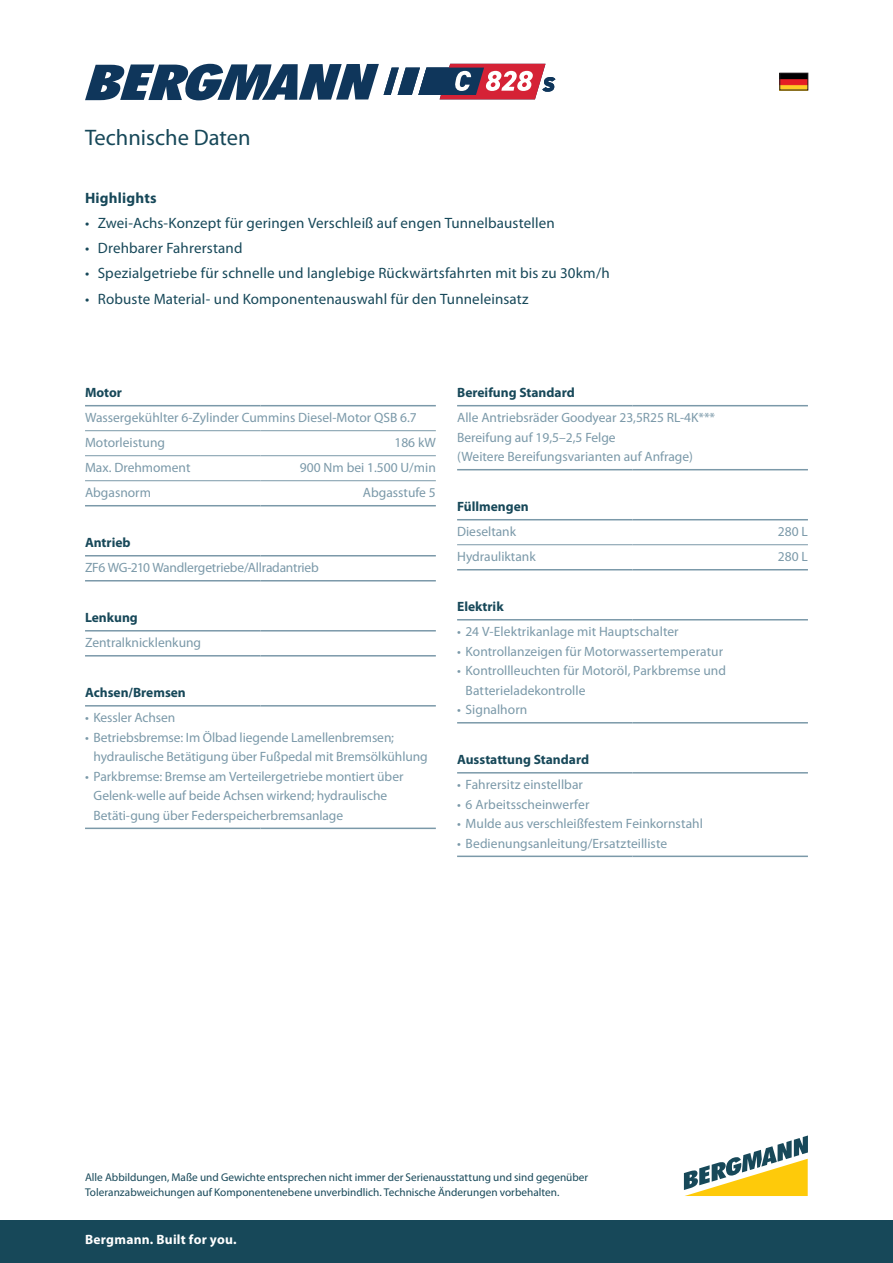
<style>
.page{position:relative;width:893px;height:1263px;background:#fff}
.page>*{position:absolute;margin:0;border:0;box-sizing:border-box;transform-origin:0 0}
.t1{font:22.5px "Myriad Pro";color:#174859}
.t2{font:15px "Myriad Pro";letter-spacing:.01em;color:#174859}
.t3{font:700 15px "Myriad Pro";letter-spacing:.015em;color:#174859}
.t4{font:13.5px/19.5px "Myriad Pro";color:#7b99a9}
.t5{font:700 13.5px "Myriad Pro";color:#174859}
.t6{font:13.5px "Myriad Pro";letter-spacing:-.02em;color:#7b99a9}
.t7{font:700 13.5px "Myriad Pro";letter-spacing:.02em;color:#fff}
.t8{font:11.25px/15px "Myriad Pro";color:#174859}
</style>
<div class="page">
<svg style="left:85px;top:64px;width:470px;height:36px"></svg>
<div style="left:0;top:1220px;width:893px;height:43px;background:#174859"></div>
<hr style="left:85px;top:827px;width:175px;height:2px;background:#7b99a9">
<hr style="left:260px;top:827px;width:176px;height:2px;background:#7b99a9">
<hr style="left:85px;top:555px;width:175px;height:1px;background:#7b99a9">
<hr style="left:260px;top:555px;width:176px;height:1px;background:#7b99a9">
<hr style="left:85px;top:580px;width:175px;height:1px;background:#7b99a9">
<hr style="left:260px;top:580px;width:176px;height:1px;background:#7b99a9">
<hr style="left:85px;top:630px;width:175px;height:1px;background:#7b99a9">
<hr style="left:260px;top:630px;width:176px;height:1px;background:#7b99a9">
<hr style="left:85px;top:705px;width:175px;height:1px;background:#7b99a9">
<hr style="left:260px;top:705px;width:176px;height:1px;background:#7b99a9">
<hr style="left:85px;top:655px;width:175px;height:1px;background:#7b99a9">
<hr style="left:260px;top:655px;width:176px;height:1px;background:#7b99a9">
<hr style="left:85px;top:505px;width:175px;height:1px;background:#7b99a9">
<hr style="left:260px;top:505px;width:176px;height:1px;background:#7b99a9">
<hr style="left:85px;top:430px;width:175px;height:1px;background:#7b99a9">
<hr style="left:260px;top:430px;width:176px;height:1px;background:#7b99a9">
<hr style="left:85px;top:455px;width:175px;height:1px;background:#7b99a9">
<hr style="left:260px;top:455px;width:176px;height:1px;background:#7b99a9">
<hr style="left:85px;top:480px;width:175px;height:1px;background:#7b99a9">
<hr style="left:260px;top:480px;width:176px;height:1px;background:#7b99a9">
<hr style="left:85px;top:405px;width:175px;height:1px;background:#7b99a9">
<hr style="left:260px;top:405px;width:176px;height:1px;background:#7b99a9">
<hr style="left:457px;top:855px;width:175px;height:2px;background:#7b99a9">
<hr style="left:632px;top:855px;width:176px;height:2px;background:#7b99a9">
<hr style="left:457px;top:469px;width:175px;height:1px;background:#7b99a9">
<hr style="left:632px;top:469px;width:176px;height:1px;background:#7b99a9">
<hr style="left:457px;top:569px;width:175px;height:1px;background:#7b99a9">
<hr style="left:632px;top:569px;width:176px;height:1px;background:#7b99a9">
<hr style="left:457px;top:544px;width:175px;height:1px;background:#7b99a9">
<hr style="left:632px;top:544px;width:176px;height:1px;background:#7b99a9">
<hr style="left:457px;top:619px;width:175px;height:1px;background:#7b99a9">
<hr style="left:632px;top:619px;width:176px;height:1px;background:#7b99a9">
<hr style="left:457px;top:772px;width:175px;height:1px;background:#7b99a9">
<hr style="left:632px;top:772px;width:176px;height:1px;background:#7b99a9">
<hr style="left:457px;top:405px;width:175px;height:1px;background:#7b99a9">
<hr style="left:632px;top:405px;width:176px;height:1px;background:#7b99a9">
<hr style="left:457px;top:519px;width:175px;height:1px;background:#7b99a9">
<hr style="left:632px;top:519px;width:176px;height:1px;background:#7b99a9">
<hr style="left:457px;top:722px;width:175px;height:1px;background:#7b99a9">
<hr style="left:632px;top:722px;width:176px;height:1px;background:#7b99a9">
<svg style="left:684px;top:1135px;width:124px;height:61px"></svg>
<img style="left:782px;top:75px;width:24px;height:13px">
<div style="left:780px;top:73px;width:28px;height:17px;border:1px solid #231f20"></div>
<h1 class="t1" style="left:85px;top:123px;width:167px">Technische Daten</h1>
<p class="t3" style="left:85px;top:188px;width:73px">Highlights</p>
<p class="t2" style="left:85px;top:214px;width:471px">• Zwei-Achs-Konzept für geringen Verschleiß auf engen Tunnelbaustellen</p>
<p class="t2" style="left:85px;top:239px;width:159px">• Drehbarer Fahrerstand</p>
<p class="t2" style="left:85px;top:264px;width:526px">• Spezialgetriebe für schnelle und langlebige Rückwärtsfahrten mit bis zu 30km/h</p>
<p class="t2" style="left:85px;top:289px;width:445px">• Robuste Material- und Komponentenauswahl für den Tunneleinsatz</p>
<p class="t5" style="left:85px;top:384px;width:39px">Motor</p>
<p class="t4" style="left:85px;top:405px;width:333px;line-height:25px">Wassergekühlter 6-Zylinder Cummins Diesel-Motor QSB 6.7<br>Motorleistung</p>
<p class="t4" style="left:394px;top:433px;width:43px">186 kW</p>
<p class="t4" style="left:85px;top:458px;width:107px">Max. Drehmoment</p>
<p class="t4" style="left:300px;top:458px;width:137px">900 Nm bei 1.500 U/min</p>
<p class="t4" style="left:85px;top:483px;width:67px">Abgasnorm</p>
<p class="t4" style="left:363px;top:483px;width:74px">Abgasstufe 5</p>
<p class="t5" style="left:85px;top:534px;width:47px">Antrieb</p>
<p class="t6" style="left:85px;top:559px;width:235px">ZF6 WG-210 Wandlergetriebe/Allradantrieb</p>
<p class="t5" style="left:85px;top:609px;width:54px">Lenkung</p>
<p class="t4" style="left:85px;top:633px;width:118px">Zentralknicklenkung</p>
<p class="t5" style="left:85px;top:684px;width:102px">Achsen/Bremsen</p>
<p class="t4" style="left:85px;top:708px;width:92px">• Kessler Achsen</p>
<p class="t4" style="left:94px;top:727px;width:336px;text-indent:-9px">• Betriebsbremse: Im Ölbad liegende Lamellenbremsen; hydraulische Betätigung über Fußpedal mit Bremsölkühlung</p>
<p class="t4" style="left:94px;top:766px;width:311px;text-indent:-9px">• Parkbremse: Bremse am Verteilergetriebe montiert über<br>Gelenk-welle auf beide Achsen wirkend; hydraulische<br>Betäti-gung über Federspeicherbremsanlage</p>
<p class="t5" style="left:457px;top:384px;width:119px">Bereifung Standard</p>
<p class="t4" style="left:457px;top:408px;width:260px">Alle Antriebsräder Goodyear 23,5R25 RL-4K***<br>Bereifung auf 19,5–2,5 Felge<br>(Weitere Bereifungsvarianten auf Anfrage)</p>
<p class="t5" style="left:457px;top:498px;width:73px">Füllmengen</p>
<p class="t4" style="left:457px;top:522px;width:61px">Dieseltank</p>
<p class="t4" style="left:778px;top:522px;width:32px">280 L</p>
<p class="t4" style="left:457px;top:547px;width:80px">Hydrauliktank</p>
<p class="t4" style="left:778px;top:547px;width:32px">280 L</p>
<p class="t5" style="left:457px;top:598px;width:48px">Elektrik</p>
<p class="t4" style="left:457px;top:622px;width:223px">• 24 V-Elektrikanlage mit Hauptschalter</p>
<p class="t4" style="left:457px;top:641px;width:267px">• Kontrollanzeigen für Motorwassertemperatur</p>
<p class="t4" style="left:466px;top:661px;width:262px;text-indent:-9px">• Kontrollleuchten für Motoröl, Parkbremse und<br>Batterieladekontrolle</p>
<p class="t4" style="left:457px;top:700px;width:72px">• Signalhorn</p>
<p class="t5" style="left:457px;top:751px;width:133px">Ausstattung Standard</p>
<p class="t4" style="left:457px;top:775px;width:127px">• Fahrersitz einstellbar</p>
<p class="t4" style="left:457px;top:794px;width:134px">• 6 Arbeitsscheinwerfer</p>
<p class="t4" style="left:457px;top:814px;width:247px">• Mulde aus verschleißfestem Feinkornstahl</p>
<p class="t4" style="left:457px;top:833px;width:212px">• Bedienungsanleitung/Ersatzteilliste</p>
<p class="t8" style="left:85px;top:1169px;width:505px">Alle Abbildungen, Maße und Gewichte entsprechen nicht immer der Serienausstattung und sind gegenüber<br>Toleranzabweichungen auf Komponentenebene unverbindlich. Technische Änderungen vorbehalten.</p>
<p class="t7" style="left:85px;top:1231px;width:153px">Bergmann. Built for you.</p>
</div>
